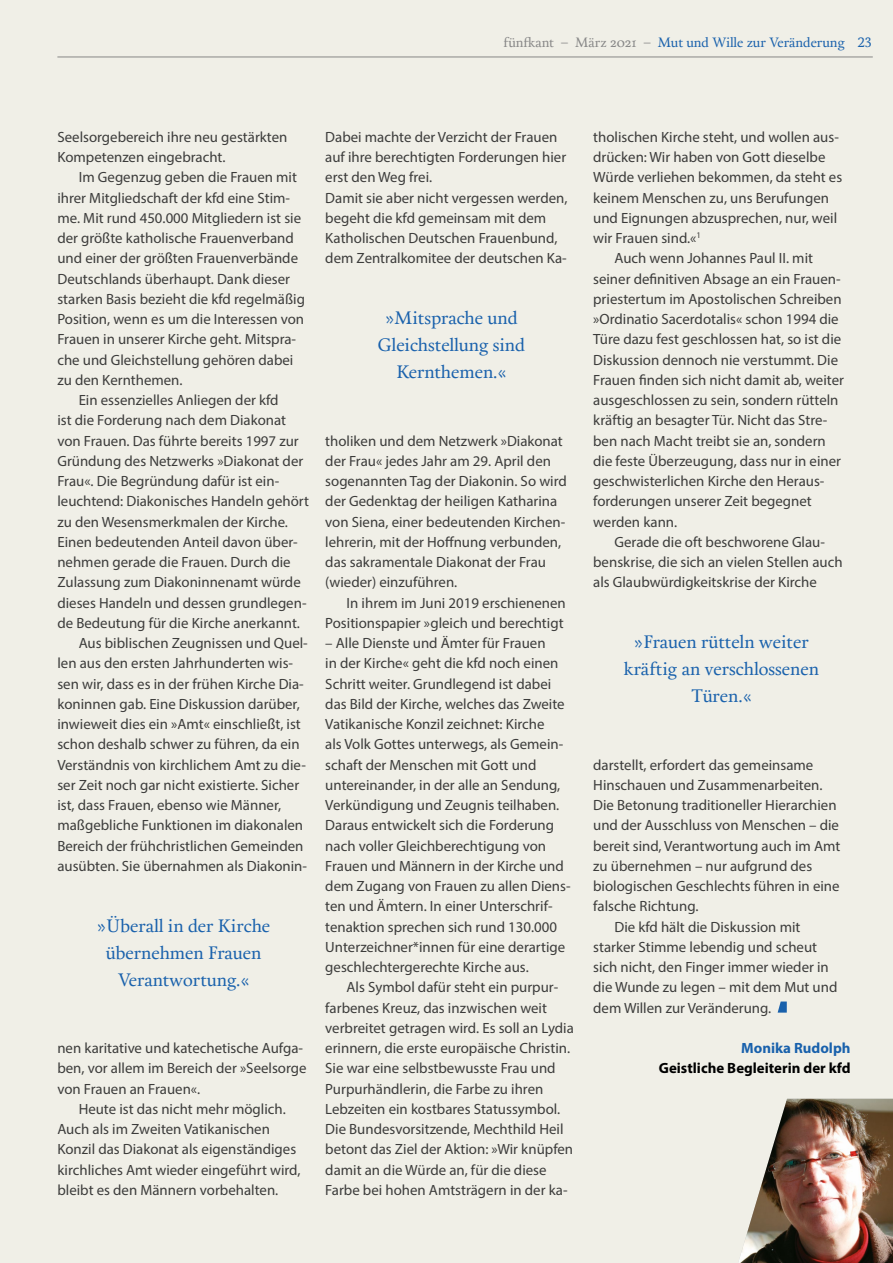
<style>
.page{position:relative;width:893px;height:1263px;background:#f0efe7}
.page>*{position:absolute;margin:0;border:0;box-sizing:border-box;transform-origin:0 0}
.t1{font:18px/27px "Calendas Plus";color:#1961ac;text-align:center}
.t2{font:14.85px/20.2px "Myriad Pro";color:#3c3c3b}
.t3{font:700 14.85px "Myriad Pro";color:#000}
.t4{font:700 14.85px "Myriad Pro";color:#1961ac}
.t5{font:13.5px "Calendas Plus";color:#1961ac}
.s1{color:#878787}
</style>
<div class="page">
<hr style="left:0;top:0;width:1px;height:618px;background:#fff">
<img style="left:0;top:50px;width:1px;height:503px">
<hr style="left:0;top:553px;width:1px;height:108px;background:#4a4a49">
<hr style="left:57px;top:57px;width:816px;height:1px;background:#878787">
<svg style="left:778px;top:1001px;width:9px;height:12px"></svg>
<img style="left:739px;top:1099px;width:154px;height:164px">
<p class="t5" style="left:503px;top:33px;width:370px"><span class="s1">fünfkant – März 2021 –</span> Mut und Wille zur Veränderung 23</p>
<p class="t2" style="left:57px;top:126px;width:231px">Seelsorgebereich ihre neu gestärkten<br>Kompetenzen eingebracht.</p>
<p class="t2" style="left:79px;top:167px;width:220px">Im Gegenzug geben die Frauen mit</p>
<p class="t2" style="left:57px;top:187px;width:234px">ihrer Mitgliedschaft der kfd eine Stim-</p>
<p class="t2" style="left:57px;top:207px;width:245px">me. Mit rund 450.000 Mitgliedern ist sie</p>
<p class="t2" style="left:57px;top:228px;width:238px">der größte katholische Frauenverband</p>
<p class="t2" style="left:57px;top:248px;width:242px">und einer der größten Frauenverbände</p>
<p class="t2" style="left:57px;top:268px;width:234px">Deutschlands überhaupt. Dank dieser</p>
<p class="t2" style="left:57px;top:288px;width:249px">starken Basis bezieht die kfd regelmäßig</p>
<p class="t2" style="left:57px;top:309px;width:248px">Position, wenn es um die Interessen von</p>
<p class="t2" style="left:57px;top:329px;width:240px">Frauen in unserer Kirche geht. Mitspra-</p>
<p class="t2" style="left:57px;top:349px;width:237px">che und Gleichstellung gehören dabei</p>
<p class="t2" style="left:57px;top:369px;width:127px">zu den Kernthemen.</p>
<p class="t2" style="left:79px;top:390px;width:201px">Ein essenzielles Anliegen der kfd</p>
<p class="t2" style="left:57px;top:410px;width:230px">ist die Forderung nach dem Diakonat</p>
<p class="t2" style="left:57px;top:430px;width:243px">von Frauen. Das führte bereits 1997 zur</p>
<p class="t2" style="left:57px;top:450px;width:247px">Gründung des Netzwerks »Diakonat der</p>
<p class="t2" style="left:57px;top:471px;width:223px">Frau«. Die Begründung dafür ist ein-</p>
<p class="t2" style="left:57px;top:491px;width:253px">leuchtend: Diakonisches Handeln gehört</p>
<p class="t2" style="left:57px;top:511px;width:232px">zu den Wesensmerkmalen der Kirche.</p>
<p class="t2" style="left:57px;top:531px;width:242px">Einen bedeutenden Anteil davon über-</p>
<p class="t2" style="left:57px;top:552px;width:235px">nehmen gerade die Frauen. Durch die</p>
<p class="t2" style="left:57px;top:572px;width:245px">Zulassung zum Diakoninnenamt würde</p>
<p class="t2" style="left:57px;top:592px;width:251px">dieses Handeln und dessen grundlegen-</p>
<p class="t2" style="left:57px;top:612px;width:244px">de Bedeutung für die Kirche anerkannt.</p>
<p class="t2" style="left:79px;top:633px;width:231px">Aus biblischen Zeugnissen und Quel-</p>
<p class="t2" style="left:57px;top:653px;width:237px">len aus den ersten Jahrhunderten wis-</p>
<p class="t2" style="left:57px;top:673px;width:248px">sen wir, dass es in der frühen Kirche Dia-</p>
<p class="t2" style="left:57px;top:693px;width:244px">koninnen gab. Eine Diskussion darüber,</p>
<p class="t2" style="left:57px;top:714px;width:245px">inwieweit dies ein »Amt« einschließt, ist</p>
<p class="t2" style="left:57px;top:734px;width:244px">schon deshalb schwer zu führen, da ein</p>
<p class="t2" style="left:57px;top:754px;width:250px">Verständnis von kirchlichem Amt zu die-</p>
<p class="t2" style="left:57px;top:774px;width:243px">ser Zeit noch gar nicht existierte. Sicher</p>
<p class="t2" style="left:57px;top:795px;width:225px">ist, dass Frauen, ebenso wie Männer,</p>
<p class="t2" style="left:57px;top:815px;width:247px">maßgebliche Funktionen im diakonalen</p>
<p class="t2" style="left:57px;top:835px;width:248px">Bereich der frühchristlichen Gemeinden</p>
<p class="t2" style="left:57px;top:855px;width:251px">ausübten. Sie übernahmen als Diakonin-</p>
<p class="t1" style="left:97px;top:911px;width:175px">»Überall in der Kirche übernehmen Frauen<br>Verantwortung.«</p>
<p class="t2" style="left:57px;top:1038px;width:251px">nen karitative und katechetische Aufga&shy;ben, vor allem im Bereich der »Seelsorge von Frauen an Frauen«.</p>
<p class="t2" style="left:57px;top:1098px;width:245px;text-indent:21px">Heute ist das nicht mehr möglich.<br>Auch als im Zweiten Vatikanischen Konzil das Diakonat als eigenständiges kirchliches Amt wieder eingeführt wird, bleibt es den Männern vorbehalten.</p>
<p class="t2" style="left:325px;top:126px;width:244px">Dabei machte der Verzicht der Frauen auf ihre berechtigten Forderungen hier erst den Weg frei.<br>Damit sie aber nicht vergessen werden, begeht die kfd gemeinsam mit dem Katholischen Deutschen Frauenbund, dem Zentralkomitee der deutschen Ka-</p>
<p class="t1" style="left:378px;top:303px;width:149px">»Mitsprache und<br>Gleichstellung sind<br>Kernthemen.«</p>
<p class="t2" style="left:325px;top:430px;width:243px">tholiken und dem Netzwerk »Diakonat der Frau« jedes Jahr am 29. April den sogenannten Tag der Diakonin. So wird der Gedenktag der heiligen Katharina von Siena, einer bedeutenden Kirchen&shy;lehrerin, mit der Hoffnung verbunden, das sakramentale Diakonat der Frau (wieder) einzuführen.</p>
<p class="t2" style="left:325px;top:592px;width:242px;text-align:right">In ihrem im Juni 2019 erschienenen<br>Positionspapier »gleich und berechtigt</p>
<p class="t2" style="left:325px;top:633px;width:247px">– Alle Dienste und Ämter für Frauen<br>in der Kirche« geht die kfd noch einen Schritt weiter. Grundlegend ist dabei das Bild der Kirche, welches das Zweite Vatikanische Konzil zeichnet: Kirche<br>als Volk Gottes unterwegs, als Gemein&shy;schaft der Menschen mit Gott und untereinander, in der alle an Sendung, Verkündigung und Zeugnis teilhaben.<br>Daraus entwickelt sich die Forderung nach voller Gleichberechtigung von Frauen und Männern in der Kirche und dem Zugang von Frauen zu allen Diens&shy;ten und Ämtern. In einer Unterschrif&shy;tenaktion sprechen sich rund 130.000<br>Unterzeichner*innen für eine derartige geschlechtergerechte Kirche aus.</p>
<p class="t2" style="left:325px;top:977px;width:250px;text-indent:21px">Als Symbol dafür steht ein purpur&shy;farbenes Kreuz, das inzwischen weit verbreitet getragen wird. Es soll an Lydia erinnern, die erste europäische Christin.<br>Sie war eine selbstbewusste Frau und Purpurhändlerin, die Farbe zu ihren Lebzeiten ein kostbares Statussymbol.<br>Die Bundesvorsitzende, Mechthild Heil betont das Ziel der Aktion: »Wir knüpfen damit an die Würde an, für die diese Farbe bei hohen Amtsträgern in der ka-</p>
<p class="t2" style="left:593px;top:126px;width:247px">tholischen Kirche steht, und wollen aus-</p>
<p class="t2" style="left:593px;top:147px;width:234px">drücken: Wir haben von Gott dieselbe</p>
<p class="t2" style="left:593px;top:167px;width:251px">Würde verliehen bekommen, da steht es</p>
<p class="t2" style="left:593px;top:187px;width:237px">keinem Menschen zu, uns Berufungen</p>
<p class="t2" style="left:593px;top:207px;width:245px">und Eignungen abzusprechen, nur, weil</p>
<p class="t2" style="left:593px;top:228px;width:109px">wir Frauen sind.«<sup>1</sup></p>
<p class="t2" style="left:614px;top:248px;width:200px">Auch wenn Johannes Paul II. mit</p>
<p class="t2" style="left:593px;top:268px;width:249px">seiner definitiven Absage an ein Frauen-</p>
<p class="t2" style="left:593px;top:288px;width:250px">priestertum im Apostolischen Schreiben</p>
<p class="t2" style="left:593px;top:309px;width:247px">»Ordinatio Sacerdotalis« schon 1994 die</p>
<p class="t2" style="left:593px;top:329px;width:250px">Türe dazu fest geschlossen hat, so ist die</p>
<p class="t2" style="left:593px;top:349px;width:246px">Diskussion dennoch nie verstummt. Die</p>
<p class="t2" style="left:593px;top:369px;width:252px">Frauen finden sich nicht damit ab, weiter</p>
<p class="t2" style="left:593px;top:390px;width:247px">ausgeschlossen zu sein, sondern rütteln</p>
<p class="t2" style="left:593px;top:410px;width:236px">kräftig an besagter Tür. Nicht das Stre-</p>
<p class="t2" style="left:593px;top:430px;width:234px">ben nach Macht treibt sie an, sondern</p>
<p class="t2" style="left:593px;top:450px;width:249px">die feste Überzeugung, dass nur in einer</p>
<p class="t2" style="left:593px;top:471px;width:233px">geschwisterlichen Kirche den Heraus-</p>
<p class="t2" style="left:593px;top:491px;width:220px">forderungen unserer Zeit begegnet</p>
<p class="t2" style="left:593px;top:511px;width:86px">werden kann.</p>
<p class="t2" style="left:614px;top:531px;width:212px">Gerade die oft beschworene Glau-</p>
<p class="t2" style="left:593px;top:552px;width:251px">benskrise, die sich an vielen Stellen auch</p>
<p class="t2" style="left:593px;top:572px;width:225px">als Glaubwürdigkeitskrise der Kirche</p>
<p class="t1" style="left:624px;top:627px;width:197px">»Frauen rütteln weiter kräftig an verschlossenen<br>Türen.«</p>
<p class="t2" style="left:593px;top:754px;width:222px">darstellt, erfordert das gemeinsame</p>
<p class="t2" style="left:593px;top:774px;width:231px">Hinschauen und Zusammenarbeiten.</p>
<p class="t2" style="left:593px;top:795px;width:245px">Die Betonung traditioneller Hierarchien</p>
<p class="t2" style="left:593px;top:815px;width:247px">und der Ausschluss von Menschen – die</p>
<p class="t2" style="left:593px;top:835px;width:249px">bereit sind, Verantwortung auch im Amt</p>
<p class="t2" style="left:593px;top:855px;width:221px">zu übernehmen – nur aufgrund des</p>
<p class="t2" style="left:593px;top:876px;width:248px">biologischen Geschlechts führen in eine</p>
<p class="t2" style="left:593px;top:896px;width:107px">falsche Richtung.</p>
<p class="t2" style="left:614px;top:916px;width:187px">Die kfd hält die Diskussion mit</p>
<p class="t2" style="left:593px;top:936px;width:225px">starker Stimme lebendig und scheut</p>
<p class="t2" style="left:593px;top:957px;width:237px">sich nicht, den Finger immer wieder in</p>
<p class="t2" style="left:593px;top:977px;width:246px">die Wunde zu legen – mit dem Mut und</p>
<p class="t2" style="left:593px;top:997px;width:180px">dem Willen zur Veränderung.</p>
<p class="t4" style="left:741px;top:1038px;width:111px">Monika Rudolph</p>
<p class="t3" style="left:659px;top:1059px;width:193px">Geistliche Begleiterin der kfd</p>
</div>
